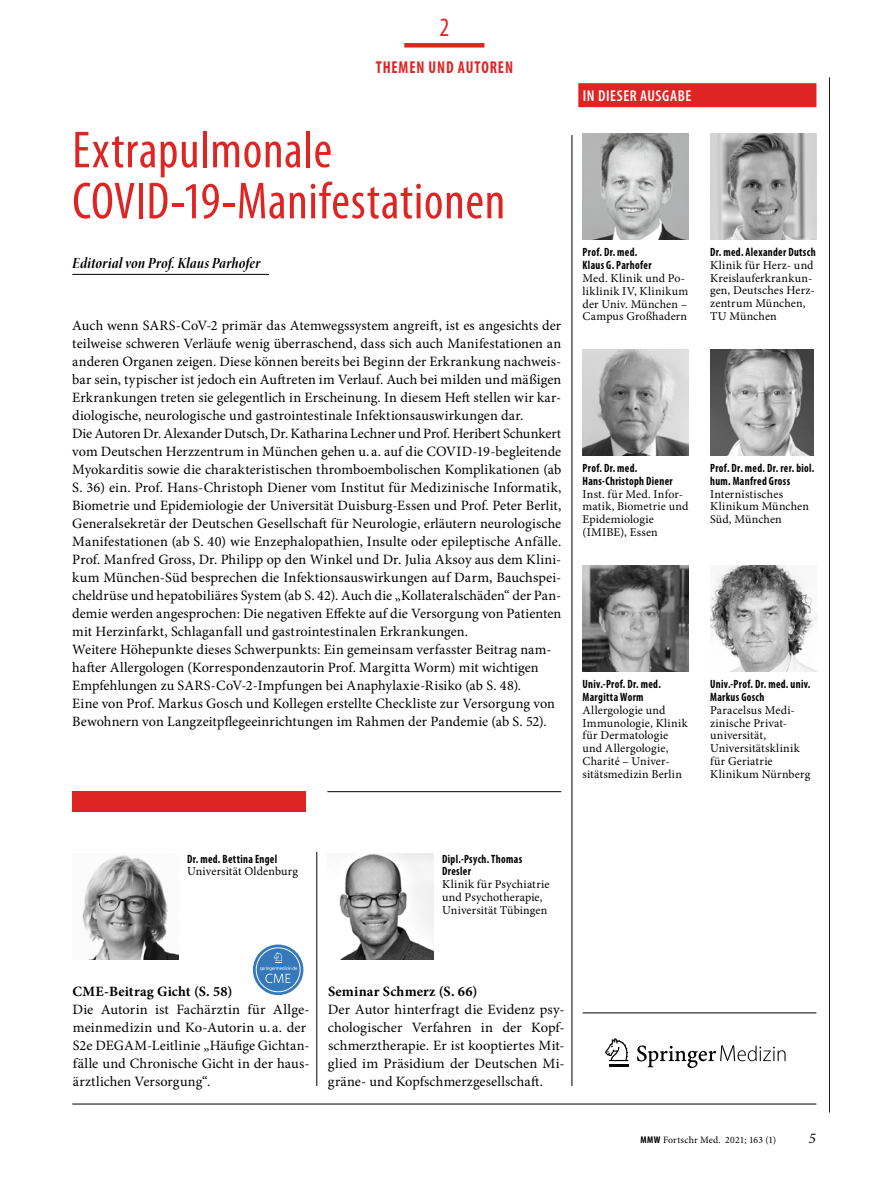
<style>
.page{position:relative;width:893px;height:1187px;background:#fff}
.page>*{position:absolute;margin:0;border:0;box-sizing:border-box;transform-origin:0 0}
.Title_kleinrot{font:condensed 52.5px/51px "Myriad Pro";letter-spacing:.015em;color:#de2524}
.t1{font:condensed 26.55px "Myriad Pro";color:#de2524}
.t2{font:700 condensed 17.25px "Myriad Pro";letter-spacing:.06em;color:#de2524;scale:.9 1}
.SuperTtle_x{font:15.75px "Minion Pro Bold Cn It Disp";letter-spacing:.005em;color:#000}
.t3{font:600 condensed 15.75px "Myriad Pro";letter-spacing:.035em;color:#fff}
.t4{font:italic 14.85px "Minion Pro";color:#000}
.Para_x{font:14.25px/18px "Minion Pro";letter-spacing:.005em;color:#000;text-align:justify}
.Section_Heading_Auto{font:700 14.25px "Minion Pro";letter-spacing:.015em;color:#000}
.Image_Caption_x{font:12px/12.8px "Minion Pro";letter-spacing:.015em;color:#000}
.NoXML_Image_Caption{font:700 condensed 12px/12.8px "Myriad Pro";letter-spacing:.03em;color:#000;scale:.9 1}
.Image_Caption_Author{font:700 condensed 12px/12.8px "Myriad Pro";letter-spacing:.03em;color:#000;scale:.9 1}
.t5{font:9.75px "Minion Pro";letter-spacing:.02em;color:#000}
.s1{font-family:"Myriad Pro";font-weight:700;font-stretch:condensed}
</style>
<div class="page">
<div style="left:72px;top:791px;width:234px;height:21px;background:#de2524"></div>
<svg style="left:605px;top:1038px;width:23px;height:28px"></svg>
<svg style="left:637px;top:1045px;width:149px;height:22px"></svg>
<div style="left:578px;top:83px;width:238px;height:24px;background:#de2524"></div>
<img style="left:82px;top:855px;width:97px;height:104px">
<img style="left:339px;top:853px;width:95px;height:106px">
<img style="left:583px;top:133px;width:106px;height:106px">
<img style="left:583px;top:349px;width:106px;height:106px">
<img style="left:710px;top:133px;width:106px;height:106px">
<hr style="left:72px;top:274px;width:197px;height:1px;background:#000">
<img style="left:710px;top:349px;width:104px;height:106px">
<svg style="left:253px;top:944px;width:50px;height:51px"></svg>
<svg style="left:256px;top:947px;width:45px;height:45px;background:#6296c9"></svg>
<img style="left:710px;top:565px;width:106px;height:106px">
<img style="left:583px;top:565px;width:106px;height:106px">
<hr style="left:317px;top:851px;width:1px;height:234px;background:#000">
<hr style="left:572px;top:135px;width:1px;height:950px;background:#000">
<hr style="left:327px;top:791px;width:234px;height:1px;background:#000">
<hr style="left:72px;top:1103px;width:744px;height:1px;background:#000">
<hr style="left:829px;top:77px;width:1px;height:1035px;background:#000">
<hr style="left:583px;top:1012px;width:233px;height:1px;background:#000">
<div style="left:404px;top:43px;width:80px;height:5px;background:#de2524"></div>
<h2 class="t1" style="left:439px;top:11px;width:11px">2</h2>
<p class="t2" style="left:376px;top:57px;width:154px">THEMEN UND AUTOREN</p>
<p class="Title_kleinrot" style="left:72px;top:124px;width:434px">Extrapulmonale<br>COVID-19-Manifestationen</p>
<p class="SuperTtle_x" style="left:72px;top:253px;width:190px">Editorial von Prof. Klaus Parhofer</p>
<p class="Para_x" style="left:72px;top:316px;width:490px">Auch wenn SARS-CoV-2 primär das Atemwegssystem angreift, ist es angesichts der teilweise schweren Verläufe wenig überraschend, dass sich auch Manifestationen an anderen Organen zeigen. Diese können bereits bei Beginn der Erkrankung nachweis&shy;bar sein, typischer ist jedoch ein Auftreten im Verlauf. Auch bei milden und mäßigen Erkrankungen treten sie gelegentlich in Erscheinung. In diesem Heft stellen wir kar&shy;diologische, neurologische und gastrointestinale Infektionsauswirkungen dar.</p>
<p class="Para_x" style="left:72px;top:424px;width:490px">Die Autoren Dr. Alexander Dutsch, Dr. Katharina Lechner und Prof. Heribert Schunkert vom Deutschen Herzzentrum in München gehen u. a. auf die COVID-19-begleitende Myokarditis sowie die charakteristischen thromboembolischen Komplikationen (ab S. 36) ein. Prof. Hans-Christoph Diener vom Institut für Medizinische Informatik, Biometrie und Epidemiologie der Universität Duisburg-Essen und Prof. Peter Berlit, Generalsekretär der Deutschen Gesellschaft für Neurologie, erläutern neurologische Manifestationen (ab S. 40) wie Enzephalopathien, Insulte oder epileptische Anfälle.<br>Prof. Manfred Gross, Dr. Philipp op den Winkel und Dr. Julia Aksoy aus dem Klini&shy;kum München-Süd besprechen die Infektionsauswirkungen auf Darm, Bauchspei&shy;cheldrüse und hepatobiliäres System (ab S. 42). Auch die „Kollateralschäden“ der Pan&shy;demie werden angesprochen: Die negativen Effekte auf die Versorgung von Patienten mit Herzinfarkt, Schlaganfall und gastrointestinalen Erkrankungen.</p>
<p class="Para_x" style="left:72px;top:640px;width:481px;text-align:left">Weitere Höhepunkte dieses Schwerpunkts: Ein gemeinsam verfasster Beitrag nam&shy;hafter Allergologen (Korrespondenzautorin Prof. Margitta Worm) mit wichtigen<br>Empfehlungen zu SARS-CoV-2-Impfungen bei Anaphylaxie-Risiko (ab S. 48).</p>
<p class="Para_x" style="left:72px;top:694px;width:484px">Eine von Prof. Markus Gosch und Kollegen erstellte Checkliste zur Versorgung von<br>Bewohnern von Langzeitpflegeeinrichtungen im Rahmen der Pandemie (ab S. 52).</p>
<p class="t3" style="left:583px;top:87px;width:110px">IN DIESER AUSGABE</p>
<p class="Image_Caption_Author" style="left:583px;top:246px;width:78px">Prof. Dr. med.<br>Klaus G. Parhofer</p>
<p class="Image_Caption_x" style="left:583px;top:272px;width:107px">Med. Klinik und Po&shy;liklinik IV, Klinikum der Univ. München –<br>Campus Großhadern</p>
<p class="NoXML_Image_Caption" style="left:710px;top:245px;width:119px">Dr. med. Alexander Dutsch</p>
<p class="Image_Caption_x" style="left:710px;top:258px;width:106px">Klinik für Herz- und<br>Kreislauferkrankun&shy;gen, Deutsches Herz&shy;zentrum München,<br>TU München</p>
<p class="NoXML_Image_Caption" style="left:583px;top:461px;width:102px">Prof. Dr. med.<br>Hans-Christoph Diener</p>
<p class="Image_Caption_x" style="left:583px;top:487px;width:107px">Inst. für Med. Infor&shy;matik, Biometrie und<br>Epidemiologie (IMIBE), Essen</p>
<p class="NoXML_Image_Caption" style="left:710px;top:461px;width:117px">Prof. Dr. med. Dr. rer. biol. hum. Manfred Gross</p>
<p class="Image_Caption_x" style="left:710px;top:487px;width:100px">Internistisches<br>Klinikum München<br>Süd, München</p>
<p class="NoXML_Image_Caption" style="left:583px;top:677px;width:89px">Univ.-Prof. Dr. med.<br>Margitta Worm</p>
<p class="Image_Caption_x" style="left:583px;top:703px;width:107px">Allergologie und<br>Immunologie, Klinik für Dermatologie und Allergologie,<br>Charité – Univer&shy;sitätsmedizin Berlin</p>
<p class="NoXML_Image_Caption" style="left:710px;top:677px;width:113px">Univ.-Prof. Dr. med. univ.<br>Markus Gosch</p>
<p class="Image_Caption_x" style="left:710px;top:703px;width:102px">Paracelsus Medi&shy;zinische Privat&shy;universität,<br>Universitätsklinik für Geriatrie<br>Klinikum Nürnberg</p>
<p class="NoXML_Image_Caption" style="left:187px;top:851px;width:102px">Dr. med. Bettina Engel</p>
<p class="Image_Caption_x" style="left:187px;top:865px;width:112px">Universität Oldenburg</p>
<p class="NoXML_Image_Caption" style="left:442px;top:851px;width:90px">Dipl.-Psych. Thomas<br>Dresler</p>
<p class="Image_Caption_x" style="left:442px;top:877px;width:109px">Klinik für Psychiatrie und Psychotherapie,<br>Universität Tübingen</p>
<p class="Section_Heading_Auto" style="left:72px;top:981px;width:161px">CME-Beitrag Gicht (S. 58)</p>
<p class="Para_x" style="left:73px;top:1000px;width:239px;text-align:left">Die Autorin ist Fachärztin für Allge&shy;meinmedizin und Ko-Autorin u. a. der S2e DEGAM-Leitlinie „Häufige Gichtan&shy;fälle und Chronische Gicht in der haus&shy;ärztlichen Versorgung“.</p>
<p class="Section_Heading_Auto" style="left:328px;top:981px;width:151px">Seminar Schmerz (S. 66)</p>
<p class="Para_x" style="left:328px;top:1000px;width:239px">Der Autor hinterfragt die Evidenz psy&shy;chologischer Verfahren in der Kopf&shy;schmerztherapie. Er ist kooptiertes Mit&shy;glied im Präsidium der Deutschen Mi&shy;gräne- und Kopfschmerzgesellschaft.</p>
<p class="t5" style="left:640px;top:1132px;width:137px"><span class="s1">MMW</span> Fortschr Med. 2021; 163 (1)</p>
<p class="t4" style="left:809px;top:1128px;width:9px">5</p>
</div>
